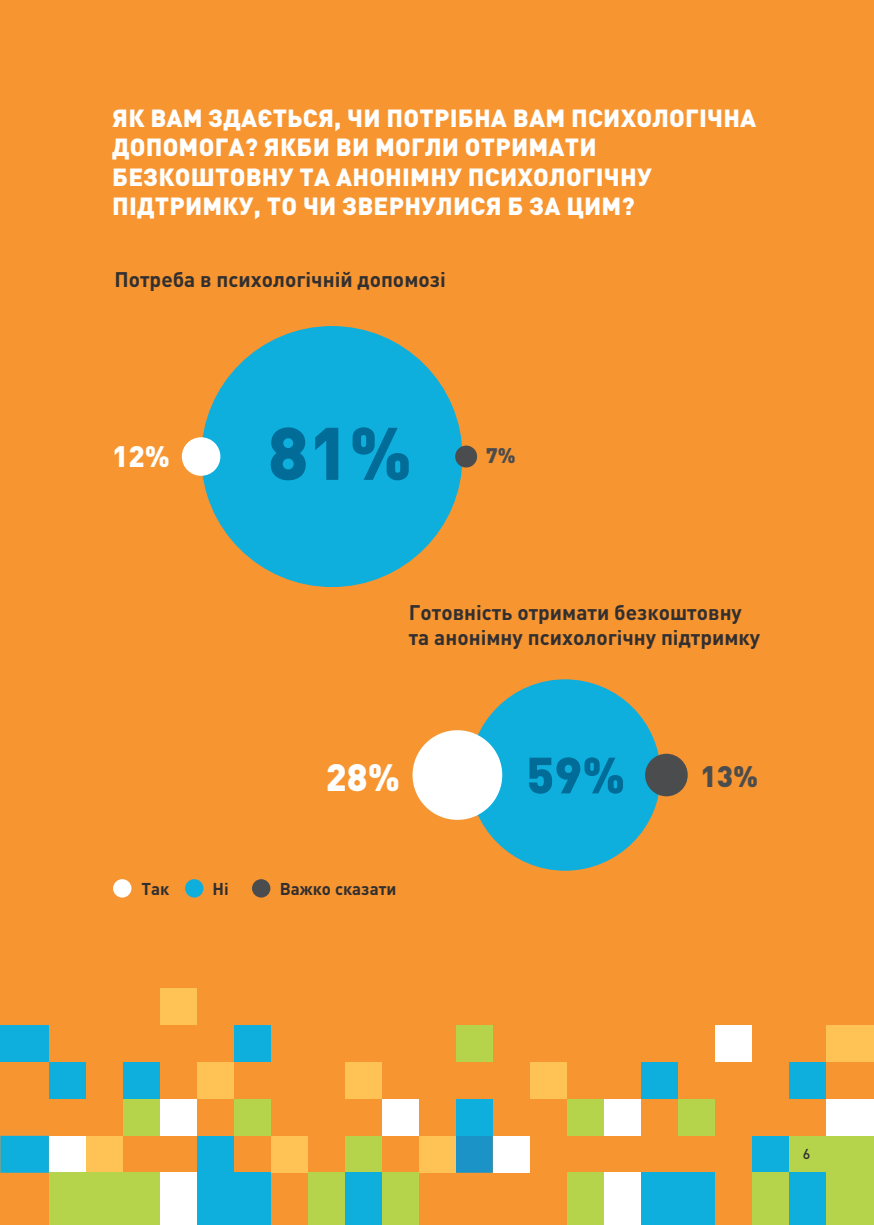
<style>
.page{position:relative;width:874px;height:1225px;background:#fff}
.page>*{position:absolute;margin:0;border:0;box-sizing:border-box;transform-origin:0 0}
.t1{font:900 73.2px "DIN Pro";color:#006c97}
.t2{font:900 50.2px "DIN Pro";color:#006c97}
.t3{font:900 37.6px "DIN Pro";color:#fff}
.t4{font:900 29.2px "DIN Pro";color:#fff}
.t5{font:900 29.2px "DIN Pro";color:#4b4c4d}
.t6{font:900 24.6px/29.4px "DIN Pro";letter-spacing:.01em;color:#fff}
.t7{font:700 20.8px/25px "DIN Pro";color:#312f30}
.t8{font:900 20.8px "DIN Pro";color:#4b4c4d}
.t9{font:700 17px "DIN Pro";color:#312f30}
.t10{font:500 14.2px "DIN Pro";color:#312f30}
</style>
<div class="page">
<div style="left:0;top:0;width:873px;height:1224px;background:#f79531"></div>
<div style="left:0;top:817px;width:873px;height:408px;background:#f79531"></div>
<div style="left:825px;top:1025px;width:48px;height:37px;background:#fec354"></div>
<div style="left:825px;top:1098px;width:48px;height:37px;background:#fff"></div>
<div style="left:788px;top:1062px;width:37px;height:36px;background:#0eaedd"></div>
<div style="left:825px;top:1135px;width:48px;height:37px;background:#b5d44c"></div>
<div style="left:788px;top:1135px;width:37px;height:37px;background:#b5d44c"></div>
<div style="left:751px;top:1135px;width:37px;height:37px;background:#0eaedd"></div>
<div style="left:603px;top:1098px;width:37px;height:37px;background:#fff"></div>
<div style="left:566px;top:1098px;width:37px;height:37px;background:#b5d44c"></div>
<div style="left:677px;top:1098px;width:37px;height:37px;background:#b5d44c"></div>
<div style="left:640px;top:1061px;width:37px;height:37px;background:#0eaedd"></div>
<div style="left:455px;top:1135px;width:37px;height:37px;background:#1c93c7"></div>
<div style="left:492px;top:1135px;width:37px;height:37px;background:#fff"></div>
<div style="left:381px;top:1098px;width:37px;height:37px;background:#fff"></div>
<div style="left:455px;top:1098px;width:37px;height:37px;background:#0eaedd"></div>
<div style="left:418px;top:1135px;width:37px;height:37px;background:#fec354"></div>
<div style="left:344px;top:1135px;width:37px;height:37px;background:#b5d44c"></div>
<div style="left:197px;top:1135px;width:37px;height:37px;background:#0eaedd"></div>
<div style="left:123px;top:1062px;width:37px;height:36px;background:#0eaedd"></div>
<div style="left:160px;top:1098px;width:37px;height:37px;background:#fff"></div>
<div style="left:197px;top:1062px;width:37px;height:36px;background:#fec354"></div>
<div style="left:271px;top:1135px;width:37px;height:37px;background:#fec354"></div>
<div style="left:123px;top:1098px;width:37px;height:37px;background:#b5d44c"></div>
<div style="left:234px;top:1098px;width:37px;height:37px;background:#b5d44c"></div>
<div style="left:234px;top:1025px;width:36px;height:37px;background:#0eaedd"></div>
<div style="left:0;top:1025px;width:49px;height:37px;background:#0eaedd"></div>
<div style="left:0;top:1135px;width:49px;height:37px;background:#0eaedd"></div>
<div style="left:49px;top:1135px;width:37px;height:37px;background:#fff"></div>
<div style="left:86px;top:1135px;width:37px;height:37px;background:#fec354"></div>
<div style="left:49px;top:1062px;width:37px;height:36px;background:#0eaedd"></div>
<div style="left:788px;top:1172px;width:37px;height:53px;background:#0eaedd"></div>
<div style="left:825px;top:1172px;width:48px;height:53px;background:#b5d44c"></div>
<div style="left:640px;top:1172px;width:37px;height:53px;background:#0eaedd"></div>
<div style="left:677px;top:1172px;width:37px;height:53px;background:#0eaedd"></div>
<div style="left:603px;top:1172px;width:37px;height:53px;background:#fff"></div>
<div style="left:751px;top:1172px;width:37px;height:53px;background:#b5d44c"></div>
<div style="left:566px;top:1172px;width:37px;height:53px;background:#b5d44c"></div>
<div style="left:344px;top:1172px;width:37px;height:53px;background:#0eaedd"></div>
<div style="left:381px;top:1172px;width:37px;height:53px;background:#b5d44c"></div>
<div style="left:197px;top:1172px;width:37px;height:53px;background:#0eaedd"></div>
<div style="left:234px;top:1172px;width:37px;height:53px;background:#0eaedd"></div>
<div style="left:160px;top:1172px;width:37px;height:53px;background:#fff"></div>
<div style="left:308px;top:1172px;width:36px;height:53px;background:#b5d44c"></div>
<div style="left:123px;top:1172px;width:37px;height:53px;background:#b5d44c"></div>
<div style="left:49px;top:1172px;width:74px;height:53px;background:#b5d44c"></div>
<div style="left:160px;top:988px;width:37px;height:36px;background:#fec354"></div>
<div style="left:344px;top:1062px;width:37px;height:37px;background:#fec354"></div>
<div style="left:455px;top:1024px;width:37px;height:37px;background:#b5d44c"></div>
<div style="left:529px;top:1062px;width:37px;height:37px;background:#fec354"></div>
<div style="left:714px;top:1024px;width:37px;height:37px;background:#fff"></div>
<div style="left:201px;top:326px;width:261px;height:261px;background:#0eaedd;border-radius:50%"></div>
<div style="left:182px;top:437px;width:38px;height:39px;background:#fff;border-radius:50%"></div>
<div style="left:455px;top:445px;width:22px;height:22px;background:#4b4c4d;border-radius:50%"></div>
<div style="left:469px;top:679px;width:191px;height:191px;background:#0eaedd;border-radius:50%"></div>
<div style="left:412px;top:730px;width:90px;height:90px;background:#fff;border-radius:50%"></div>
<div style="left:644px;top:753px;width:43px;height:43px;background:#4b4c4d;border-radius:50%"></div>
<div style="left:113px;top:879px;width:18px;height:18px;background:#fff;border-radius:50%"></div>
<div style="left:185px;top:879px;width:18px;height:18px;background:#0eaedd;border-radius:50%"></div>
<div style="left:252px;top:879px;width:18px;height:18px;background:#4b4c4d;border-radius:50%"></div>
<p class="t6" style="left:112px;top:100px;width:645px">ЯК ВАМ ЗДАЄТЬСЯ, ЧИ ПОТРІБНА ВАМ ПСИХОЛОГІЧНА ДОПОМОГА? ЯКБИ ВИ МОГЛИ ОТРИМАТИ БЕЗКОШТОВНУ ТА АНОНІМНУ ПСИХОЛОГІЧНУ ПІДТРИМКУ, ТО ЧИ ЗВЕРНУЛИСЯ Б ЗА ЦИМ?</p>
<p class="t7" style="left:114px;top:264px;width:333px">Потреба в психологічній допомозі</p>
<p class="t4" style="left:112px;top:432px;width:59px">12%</p>
<h1 class="t1" style="left:268px;top:390px;width:145px">81%</h1>
<p class="t8" style="left:486px;top:438px;width:31px">7%</p>
<p class="t7" style="left:408px;top:598px;width:352px">Готовність отримати безкоштовну та анонімну психологічну підтримку</p>
<h3 class="t3" style="left:326px;top:745px;width:76px">28%</h3>
<h2 class="t2" style="left:526px;top:732px;width:100px">59%</h2>
<p class="t5" style="left:700px;top:751px;width:59px">13%</p>
<p class="t9" style="left:141px;top:875px;width:29px">Так</p>
<p class="t9" style="left:212px;top:875px;width:18px">Ні</p>
<p class="t9" style="left:279px;top:875px;width:118px">Важко сказати</p>
<p class="t10" style="left:802px;top:1142px;width:9px">6</p>
</div>
